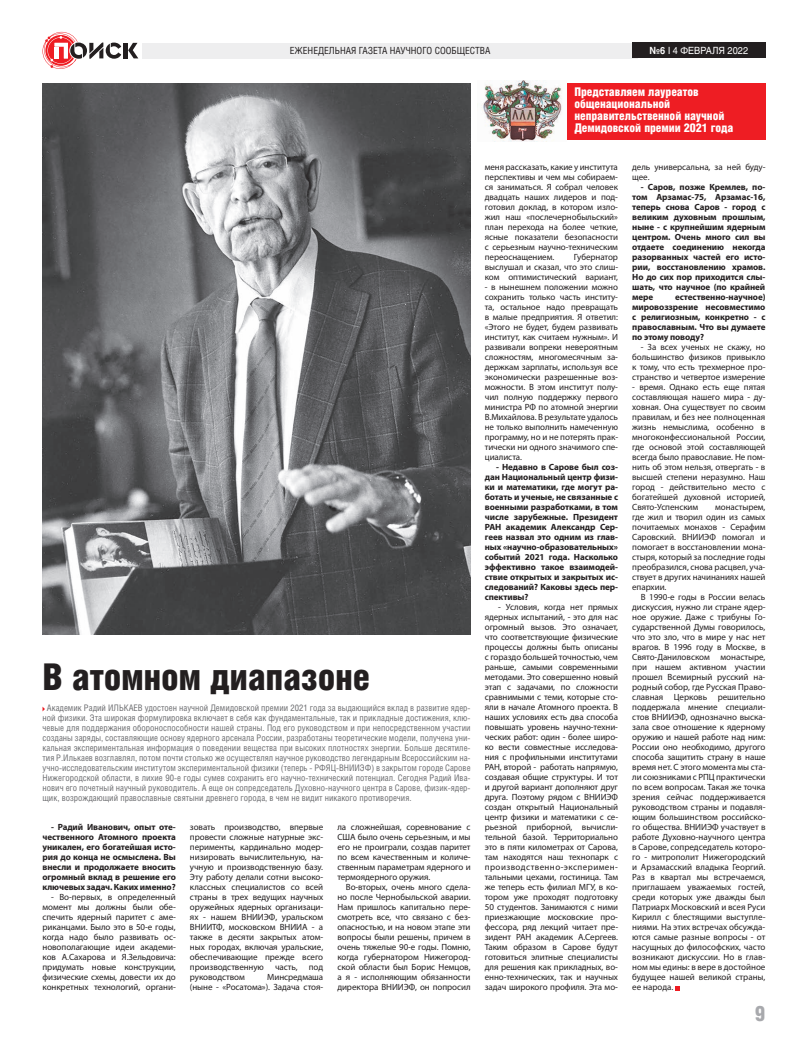
<style>
.page{position:relative;width:808px;height:1049px;background:#fff}
.page>*{position:absolute;margin:0;border:0;box-sizing:border-box;transform-origin:0 0}
.t1{font:37px "Helios Cond Black C";letter-spacing:-.01em;color:#231f20}
.t2{font:21.1px "Helios Cond Black C";color:#a8a9ad}
.t3{font:12px/12px "Helios Cond Black C";letter-spacing:-.005em;color:#fff}
.t4{font:9.8px "Helios Cond C";color:#231f20}
.t5{font:9.8px "Helios C";color:#fff;scale:.93 1}
.t6{font:9px/10px "Myriad Pro";letter-spacing:-.01em;color:#231f20;text-align:justify}
.t7{font:9px/10px "Helios Cond C";color:#6c6d70;text-align:justify}
.t8{font:700 9px/10px "Myriad Pro";letter-spacing:-.01em;color:#231f20;text-align:justify}
.s1{font-weight:700}
</style>
<div class="page">
<hr style="left:124px;top:43px;width:4px;height:15px;background:#231f20">
<svg style="left:128px;top:43px;width:10px;height:15px"></svg>
<svg style="left:43px;top:32px;width:78px;height:37px"></svg>
<div style="left:142px;top:43px;width:496px;height:16px;background:#eeeeef"></div>
<div style="left:632px;top:43px;width:133px;height:15px;background:#231f20"></div>
<div style="left:566px;top:84px;width:199px;height:56px;background:#ee1d23"></div>
<img style="left:481px;top:81px;width:81px;height:61px">
<img style="left:43px;top:84px;width:428px;height:551px">
<svg style="left:675px;top:986px;width:5px;height:4px"></svg>
<p class="t4" style="left:290px;top:47px;width:202px">ЕЖЕНЕДЕЛЬНАЯ ГАЗЕТА НАУЧНОГО СООБЩЕСТВА</p>
<p class="t5" style="left:649px;top:44px;width:108px"><span class="s1">№6</span> I 4 ФЕВРАЛЯ 2022</p>
<h3 class="t3" style="left:574px;top:86px;width:161px">Представляем лауреатов общенациональной неправительственной научной<br>Демидовской премии 2021 года</h3>
<h1 class="t1" style="left:43px;top:656px;width:329px">В атомном диапазоне</h1>
<p class="t7" style="left:43px;top:704px;width:430px;text-indent:4px">Академик Радий ИЛЬКАЕВ удостоен научной Демидовской премии 2021 года за выдающийся вклад в развитие ядер&shy;ной физики. Эта широкая формулировка включает в себя как фундаментальные, так и прикладные достижения, клю&shy;чевые для поддержания обороноспособности нашей страны. Под его руководством и при непосредственном участии созданы заряды, составляющие основу ядерного арсенала России, разработаны теоретические модели, получена уни&shy;кальная экспериментальная информация о поведении вещества при высоких плотностях энергии. Больше десятиле&shy;тия Р.Илькаев возглавлял, потом почти столько же осуществлял научное руководство легендарным Всероссийским на&shy;учно-исследовательским институтом экспериментальной физики (теперь - РФЯЦ-ВНИИЭФ) в закрытом городе Сарове Нижегородской области, в лихие 90-е годы сумев сохранить его научно-технический потенциал. Сегодня Радий Ива&shy;нович его почетный научный руководитель. А еще он сопредседатель Духовно-научного центра в Сарове, физик-ядер&shy;щик, возрождающий православные святыни древнего города, в чем не видит никакого противоречия.</p>
<p class="t8" style="left:43px;top:822px;width:135px;text-indent:9px">- Радий Иванович, опыт оте&shy;чественного Атомного проекта уникален, его богатейшая исто&shy;рия до конца не осмыслена. Вы внесли и продолжаете вносить огромный вклад в решение его ключевых задач. Каких именно?</p>
<p class="t6" style="left:43px;top:892px;width:135px;text-indent:9px">- Во-первых, в определенный момент мы должны были обе&shy;спечить ядерный паритет с аме&shy;риканцами. Было это в 50-е годы, когда надо было развивать ос&shy;новополагающие идеи академи&shy;ков А.Сахарова и Я.Зельдовича: придумать новые конструкции, физические схемы, довести их до конкретных технологий, органи-</p>
<p class="t6" style="left:337px;top:822px;width:135px">ла сложнейшая, соревнование с США было очень серьезным, и мы его не проиграли, создав паритет по всем качественным и количе&shy;ственным параметрам ядерного и термоядерного оружия.</p>
<p class="t6" style="left:337px;top:882px;width:135px;text-indent:9px">Во-вторых, очень много сдела&shy;но после Чернобыльской аварии.<br>Нам пришлось капитально пере&shy;смотреть все, что связано с без&shy;опасностью, и на новом этапе эти вопросы были решены, причем в очень тяжелые 90-е годы. Помню, когда губернатором Нижегород&shy;ской области был Борис Немцов, а я - исполняющим обязанности директора ВНИИЭФ, он попросил</p>
<p class="t6" style="left:190px;top:822px;width:135px">зовать производство, впервые провести сложные натурные экс&shy;перименты, кардинально модер&shy;низировать вычислительную, на&shy;учную и производственную базу.<br>Эту работу делали сотни высоко&shy;классных специалистов со всей страны в трех ведущих научных оружейных ядерных организаци&shy;ях - нашем ВНИИЭФ, уральском ВНИИТФ, московском ВНИИА - а также в десяти закрытых атом&shy;ных городах, включая уральские, обеспечивающие прежде всего производственную часть, под руководством</p>
<p class="t6" style="left:190px;top:972px;width:135px;text-align:right">Минсредмаша<br>(ныне - «Росатома»). Задача стоя-</p>
<p class="t6" style="left:485px;top:162px;width:135px">меня рассказать, какие у института перспективы и чем мы собираем&shy;ся заниматься. Я собрал человек двадцать наших лидеров и под&shy;готовил доклад, в котором изло&shy;жил наш «послечернобыльский» план перехода на более четкие, ясные показатели безопасности с серьезным научно-техническим переоснащением.</p>
<p class="t6" style="left:485px;top:252px;width:135px;text-indent:89px">Губернатор выслушал и сказал, что это слиш&shy;ком оптимистический вариант,</p>
<p class="t6" style="left:485px;top:282px;width:135px">- в нынешнем положении можно сохранить только часть институ&shy;та, остальное надо превращать в малые предприятия. Я ответил: «Этого не будет, будем развивать институт, как считаем нужным». И развивали вопреки невероятным сложностям, многомесячным за&shy;держкам зарплаты, используя все экономически разрешенные воз&shy;можности. В этом институт полу&shy;чил полную поддержку первого министра РФ по атомной энергии В.Михайлова. В результате удалось не только выполнить намеченную программу, но и не потерять прак&shy;тически ни одного значимого спе&shy;циалиста.</p>
<p class="t8" style="left:485px;top:462px;width:135px;text-indent:12px">- Недавно в Сарове был соз&shy;дан Национальный центр физи&shy;ки и математики, где могут ра&shy;ботать и ученые, не связанные с военными разработками, в том числе зарубежные. Президент РАН академик Александр Сер&shy;геев назвал это одним из глав&shy;ных «научно-образовательных» событий 2021 года. Насколько эффективно такое взаимодей&shy;ствие открытых и закрытых ис&shy;следований? Каковы здесь пер&shy;спективы?</p>
<p class="t6" style="left:485px;top:602px;width:135px;text-indent:13px">- Условия, когда нет прямых ядерных испытаний, - это для нас огромный вызов. Это означает, что соответствующие физические процессы должны быть описаны с гораздо большей точностью, чем раньше, самыми современными методами. Это совершенно новый этап с задачами, по сложности сравнимыми с теми, которые сто&shy;яли в начале Атомного проекта. В наших условиях есть два способа повышать уровень научно-техни&shy;ческих работ: один - более широ&shy;ко вести совместные исследова&shy;ния с профильными институтами РАН, второй - работать напрямую, создавая общие структуры. И тот и другой вариант дополняют друг друга. Поэтому рядом с ВНИИЭФ создан открытый Национальный центр физики и математики с се&shy;рьезной приборной, вычисли&shy;тельной базой. Территориально это в пяти километрах от Сарова, там находятся наш технопарк с производственно-эксперимен&shy;тальными цехами, гостиница. Там же теперь есть филиал МГУ, в ко&shy;тором уже проходят подготовку 50 студентов. Занимаются с ними приезжающие московские про&shy;фессора, ряд лекций читает пре&shy;зидент РАН академик А.Сергеев.<br>Таким образом в Сарове будут готовиться элитные специалисты для решения как прикладных, во&shy;енно-технических, так и научных задач широкого профиля. Эта мо-</p>
<p class="t6" style="left:632px;top:162px;width:135px">дель универсальна, за ней буду&shy;щее.</p>
<p class="t8" style="left:632px;top:182px;width:135px;text-indent:9px">- Саров, позже Кремлев, по&shy;том Арзамас-75, Арзамас-16, теперь снова Саров - город с великим духовным прошлым, ныне - с крупнейшим ядерным центром. Очень много сил вы отдаете соединению некогда разорванных частей его исто&shy;рии, восстановлению храмов.<br>Но до сих пор приходится слы&shy;шать, что научное (по крайней мере</p>
<p class="t8" style="left:632px;top:292px;width:135px;text-indent:43px">естественно-научное) мировоззрение несовместимо с религиозным, конкретно - с православным. Что вы думаете по этому поводу?</p>
<p class="t6" style="left:632px;top:342px;width:135px;text-indent:9px">- За всех ученых не скажу, но большинство физиков привыкло к тому, что есть трехмерное про&shy;странство и четвертое измерение</p>
<p class="t6" style="left:632px;top:382px;width:135px">- время. Однако есть еще пятая составляющая нашего мира - ду&shy;ховная. Она существует по своим правилам, и без нее полноценная жизнь немыслима, особенно в многоконфессиональной России, где основой этой составляющей всегда было православие. Не пом&shy;нить об этом нельзя, отвергать - в высшей степени неразумно. Наш город - действительно место с богатейшей духовной историей, Свято-Успенским</p>
<p class="t6" style="left:632px;top:502px;width:135px;text-indent:83px">монастырем, где жил и творил один из самых почитаемых монахов - Серафим Саровский. ВНИИЭФ помогал и помогает в восстановлении мона&shy;стыря, который за последние годы преобразился, снова расцвел, уча&shy;ствует в других начинаниях нашей епархии.</p>
<p class="t6" style="left:632px;top:592px;width:135px;text-indent:9px">В 1990-е годы в России велась дискуссия, нужно ли стране ядер&shy;ное оружие. Даже с трибуны Го&shy;сударственной Думы говорилось, что это зло, что в мире у нас нет врагов. В 1996 году в Москве, в Свято-Даниловском монастыре, при нашем активном участии прошел Всемирный русский на&shy;родный собор, где Русская Право&shy;славная Церковь решительно поддержала мнение специали&shy;стов ВНИИЭФ, однозначно выска&shy;зала свое отношение к ядерному оружию и нашей работе над ним:<br>России оно необходимо, другого способа защитить страну в наше время нет. С этого момента мы ста&shy;ли союзниками с РПЦ практически по всем вопросам. Такая же точка зрения сейчас поддерживается руководством страны и подавля&shy;ющим большинством российско&shy;го общества. ВНИИЭФ участвует в работе Духовно-научного центра в Сарове, сопредседатель которо&shy;го - митрополит Нижегородский и Арзамасский владыка Георгий.<br>Раз в квартал мы встречаемся, приглашаем уважаемых гостей, среди которых уже дважды был Патриарх Московский и всея Руси Кирилл с блестящими выступле&shy;ниями. На этих встречах обсужда&shy;ются самые разные вопросы - от насущных до философских, часто возникают дискуссии. Но в глав&shy;ном мы едины: в вере в достойное будущее нашей великой страны, ее народа.</p>
<h2 class="t2" style="left:755px;top:1001px;width:12px">9</h2>
</div>
